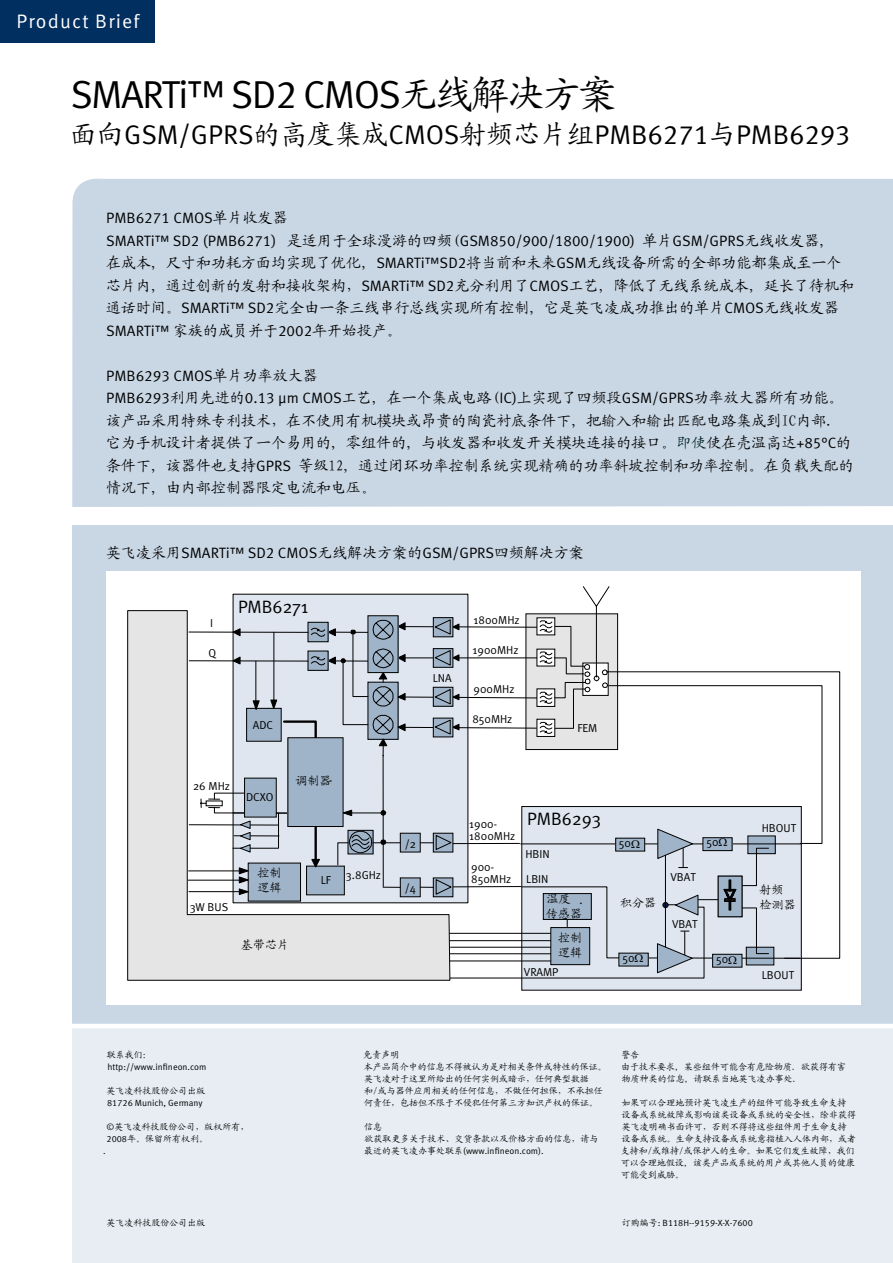
<style>
.page{position:relative;width:893px;height:1263px;background:#fff}
.page>*{position:absolute;margin:0;border:0;box-sizing:border-box;transform-origin:0 0}
.t1{font:39px "Infineon Meta";letter-spacing:-.04em;color:#000}
.t2{font:27px "Infineon Meta";color:#000}
.t3{font:19.5px "Infineon Meta";letter-spacing:.06em;color:#fff}
.t4{font:18px "Meta Normal";color:#000}
.t5{font:15px/22.5px "Kai Ti GB2312";color:#000}
.t6{font:15px/22.5px "Infineon Meta";color:#000}
.t7{font:12px/15px "Kai Ti GB2312";color:#000}
.t8{font:11.55px/12.1px "Meta Normal";color:#000}
.t9{font:9px/12px "Kai Ti GB2312";color:#000}
.t10{font:9px "Infineon Meta";color:#000}
.s1{font-family:"Kai Ti GB2312"}
.s2{font-family:"Infineon Meta"}
.s3{color:#012322}
</style>
<div class="page">
<div style="left:72px;top:526px;width:821px;height:497px;background:#c9d7e5"></div>
<div style="left:72px;top:178px;width:821px;height:329px;background:#c9d7e5"></div>
<div style="left:72px;top:1026px;width:821px;height:237px;background:#e7edf3"></div>
<div style="left:0;top:0;width:155px;height:43px;background:#002f60"></div>
<hr style="left:31px;top:1024px;width:862px;height:4px;background:#fff">
<div style="left:106px;top:572px;width:755px;height:433px;background:#fff"></div>
<div style="left:522px;top:806px;width:279px;height:184px;background:#dfe6ef"></div>
<svg style="left:800px;top:671px;width:40px;height:288px"></svg>
<svg style="left:232px;top:586px;width:378px;height:33px"></svg>
<svg style="left:127px;top:610px;width:323px;height:371px;background:#dedfdf"></svg>
<svg style="left:189px;top:619px;width:611px;height:360px"></svg>
<h3 class="t3" style="left:17px;top:10px;width:124px">Product Brief</h3>
<h1 class="t1" style="left:71px;top:71px;width:549px">SMARTi™ SD2 CMOS<span class="s1">无线解决方案</span></h1>
<h2 class="t2" style="left:70px;top:118px;width:782px"><span class="s1">面向</span>GSM/GPRS<span class="s1">的高度集成</span>CMOS<span class="s1">射频芯片组</span>PMB6271<span class="s1">与</span>PMB6293</h2>
<p class="t6" style="left:106px;top:207px;width:722px">PMB6271 CMOS<span class="s1">单片收发器<br></span>SMARTi™ SD2 (PMB6271) <span class="s1">是适用于全球漫游的四频(</span>GSM850/900/1800/1900) <span class="s1">单片</span>GSM/GPRS<span class="s1">无线收发器,</span></p>
<p class="t5" style="left:106px;top:252px;width:749px">在成本, 尺寸和功耗方面均实现了优化, <span class="s2">SMARTi™SD2</span>将当前和未来<span class="s2">GSM</span>无线设备所需的全部功能都集成至一个芯片内, 通过创新的发射和接收架构，<span class="s2">SMARTi™ SD2</span>充分利用了<span class="s2">CMOS</span>工艺, 降低了无线系统成本, 延长了待机和通话时间。<span class="s2">SMARTi™ SD2</span>完全由一条三线串行总线实现所有控制, 它是英飞凌成功推出的单片<span class="s2">CMOS</span>无线收发器<span class="s2">SMARTi™</span> 家族的成员并于<span class="s2">2002</span>年开始投产。</p>
<p class="t6" style="left:106px;top:364px;width:213px">PMB6293 CMOS<span class="s1">单片功率放大器</span></p>
<p class="t5" style="left:106px;top:387px;width:749px"><span class="s2">PMB6293</span>利用先进的<span class="s2">0.13 μm CMOS</span>工艺, 在一个集成电路(<span class="s2">IC)</span>上实现了四频段<span class="s2">GSM/GPRS</span>功率放大器所有功能。该产品采用特殊专利技术，在不使用有机模块或昂贵的陶瓷衬底条件下, 把输入和输出匹配电路集成到IC内部.<br>它为手机设计者提供了一个易用的, 零组件的, 与收发器和收发开关模块连接的接口。<span class="s3">即使</span>使在壳温高达<span class="s2">+85°C</span>的条件下, 该器件也支持<span class="s2">GPRS</span> 等级12, 通过闭环功率控制系统实现精确的功率斜坡控制和功率控制。在负载失配的情况下, 由内部控制器限定电流和电压。</p>
<p class="t6" style="left:106px;top:542px;width:479px"><span class="s1">英飞凌采用</span>SMARTi™ SD2 CMOS<span class="s1">无线解决方案的</span>GSM/GPRS<span class="s1">四频解决方案</span></p>
<p class="t8" style="left:210px;top:616px;width:4px">I</p>
<p class="t8" style="left:208px;top:646px;width:9px">Q</p>
<p class="t4" style="left:238px;top:596px;width:72px">PMB6271</p>
<p class="t8" style="left:474px;top:614px;width:48px">1800MHz</p>
<p class="t8" style="left:473px;top:644px;width:48px">1900MHz</p>
<p class="t8" style="left:433px;top:672px;width:21px">LNA</p>
<p class="t8" style="left:474px;top:683px;width:43px">900MHz</p>
<p class="t8" style="left:253px;top:719px;width:22px">ADC</p>
<p class="t8" style="left:472px;top:713px;width:42px">850MHz</p>
<p class="t8" style="left:577px;top:722px;width:21px">FEM</p>
<p class="t8" style="left:193px;top:780px;width:38px">26 MHz</p>
<p class="t7" style="left:296px;top:773px;width:37px">调制器</p>
<p class="t8" style="left:329px;top:774px;width:5px">-</p>
<p class="t8" style="left:246px;top:791px;width:29px">DCXO</p>
<p class="t8" style="left:190px;top:900px;width:40px">3W BUS</p>
<p class="t7" style="left:257px;top:865px;width:26px">控制逻辑</p>
<p class="t8" style="left:321px;top:874px;width:12px">LF</p>
<p class="t8" style="left:346px;top:868px;width:37px">3.8GHz</p>
<p class="t8" style="left:405px;top:837px;width:13px">/2</p>
<p class="t8" style="left:405px;top:882px;width:13px">/4</p>
<p class="t8" style="left:469px;top:818px;width:48px">1900-<br>1800MHz</p>
<p class="t8" style="left:471px;top:861px;width:42px">900-<br>850MHz</p>
<p class="t4" style="left:527px;top:808px;width:75px">PMB6293</p>
<p class="t8" style="left:525px;top:841px;width:26px;line-height:25.3px">HBIN<br>LBIN</p>
<p class="t7" style="left:546px;top:891px;width:37px">温度传感器</p>
<p class="t8" style="left:580px;top:894px;width:5px">.</p>
<p class="t8" style="left:619px;top:837px;width:14px">50</p>
<p class="t8" style="left:706px;top:836px;width:14px">50</p>
<p class="t8" style="left:762px;top:821px;width:36px">HBOUT</p>
<p class="t8" style="left:670px;top:870px;width:27px">VBAT</p>
<p class="t8" style="left:672px;top:918px;width:27px">VBAT</p>
<p class="t7" style="left:760px;top:882px;width:26px">射频</p>
<p class="t7" style="left:620px;top:895px;width:37px">积分器</p>
<p class="t7" style="left:760px;top:897px;width:38px">检测器</p>
<p class="t7" style="left:241px;top:937px;width:49px">基带芯片</p>
<p class="t7" style="left:558px;top:930px;width:26px">控制逻辑</p>
<p class="t8" style="left:622px;top:952px;width:14px">50</p>
<p class="t8" style="left:716px;top:953px;width:14px">50</p>
<p class="t8" style="left:524px;top:965px;width:36px">VRAMP</p>
<p class="t8" style="left:762px;top:969px;width:34px">LBOUT</p>
<p class="t9" style="left:107px;top:1049px;width:46px">联系我们：</p>
<p class="t10" style="left:107px;top:1062px;width:101px">http://www.infineon.com</p>
<p class="t9" style="left:106px;top:1085px;width:100px">英飞凌科技股份公司出版</p>
<p class="t10" style="left:107px;top:1098px;width:97px">81726 Munich, Germany</p>
<p class="t9" style="left:106px;top:1121px;width:144px"><span class="s2">©</span>英飞凌科技股份公司，版权所有，<br><span class="s2">2008</span>年。保留所有权利。</p>
<p class="t10" style="left:103px;top:1146px;width:4px">.</p>
<p class="t9" style="left:364px;top:1049px;width:245px">免责声明<br>本产品简介中的信息不得被认为是对相关条件或特性的保证。英飞凌对于这里所给出的任何实例或暗示，任何典型数据<br>和/或与器件应用相关的任何信息，不做任何担保，不承担任何责任，包括但不限于不侵犯任何第三方知识产权的保证。</p>
<p class="t9" style="left:364px;top:1121px;width:236px">信息<br>欲获取更多关于技术、交货条款以及价格方面的信息，请与</p>
<p class="t10" style="left:364px;top:1146px;width:181px"><span class="s1">最近的英飞凌办事处联系</span>(www.infineon.com).</p>
<p class="t9" style="left:621px;top:1049px;width:227px">警告<br>由于技术要求, 某些组件可能含有危险物质. 欲获得有害物质种类的信息, 请联系当地英飞凌办事处.</p>
<p class="t9" style="left:621px;top:1097px;width:237px">如果可以合理地预计英飞凌生产的组件可能导致生命支持设备或系统故障或影响该类设备或系统的安全性，除非获得英飞凌明确书面许可，否则不得将这些组件用于生命支持设备或系统。生命支持设备或系统意指植入人体内部，或者支持和/或维持/或保护人的生命。如果它们发生故障，我们可以合理地假设, 该类产品或系统的用户或其他人员的健康可能受到威胁。</p>
<p class="t9" style="left:106px;top:1216px;width:100px">英飞凌科技股份公司出版</p>
<p class="t10" style="left:622px;top:1217px;width:133px"><span class="s1">订购编号</span>: B118H--9159-X-X-7600</p>
</div>
